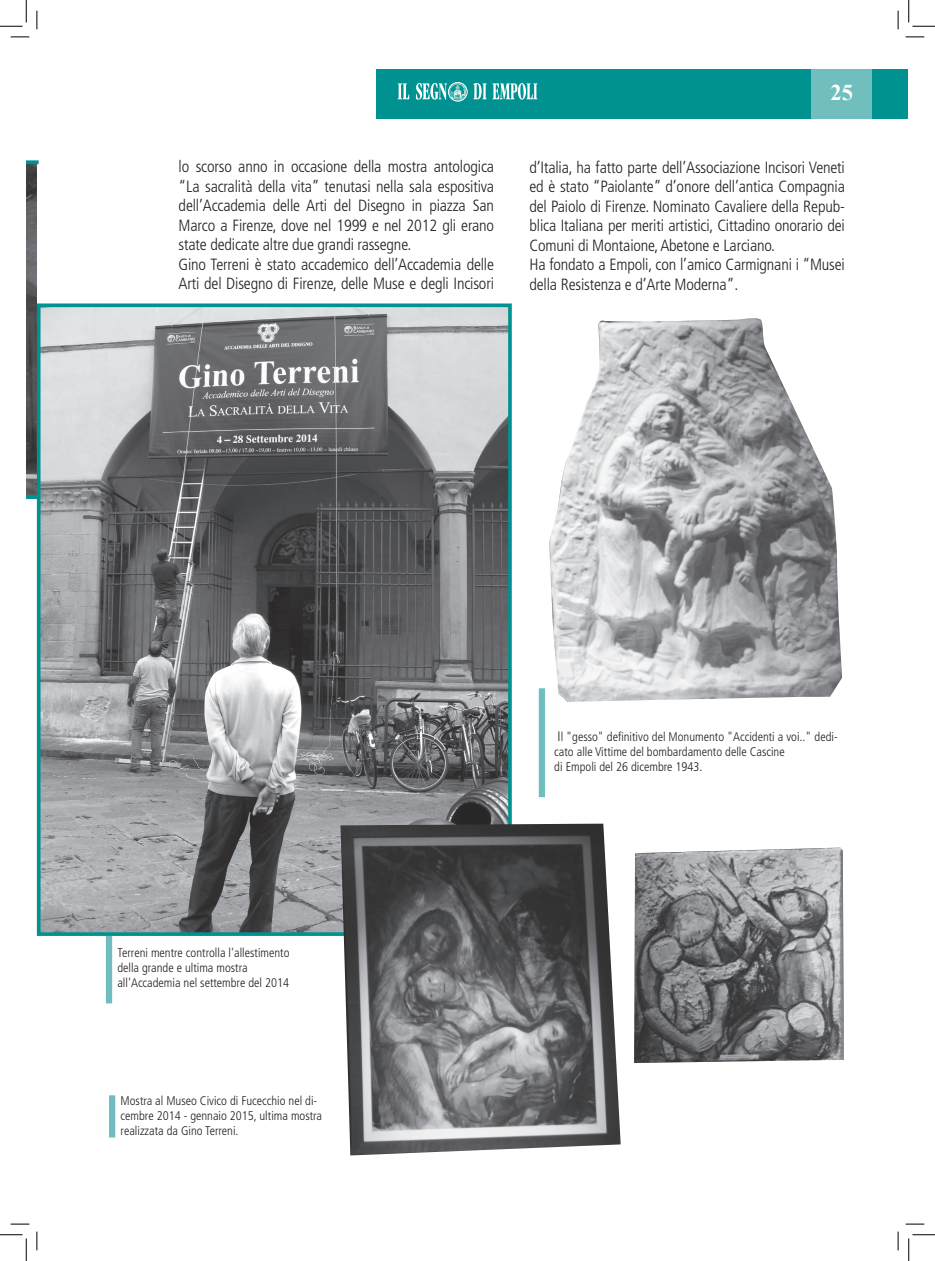
<style>
.page{position:relative;width:935px;height:1261px;background:#fff}
.page>*{position:absolute;margin:0;border:0;box-sizing:border-box;transform-origin:0 0}
.t1{font:700 22.5px "Times New Roman";color:#fff}
.t2{font:300 condensed 16.25px/19.5px "Frutiger";letter-spacing:-.01em;color:#231f20}
.t3{font:300 condensed 12.5px/15px "Frutiger";color:#231f20}
.s1{font-size:13.75px}
</style>
<div class="page">
<div style="left:376px;top:69px;width:532px;height:49px;background:#009290"></div>
<div style="left:811px;top:69px;width:60px;height:49px;background:#70bebe"></div>
<div style="left:448px;top:82px;width:19px;height:19px;border:1px solid #fff;border-radius:50%"></div>
<svg style="left:398px;top:83px;width:139px;height:17px"></svg>
<img style="left:549px;top:318px;width:293px;height:384px">
<img style="left:634px;top:847px;width:210px;height:216px">
<div style="left:106px;top:936px;width:6px;height:67px;background:#6fbdbe"></div>
<div style="left:539px;top:688px;width:6px;height:109px;background:#6fbdbe"></div>
<img style="left:26px;top:164px;width:11px;height:331px">
<svg style="left:26px;top:160px;width:13px;height:4px"></svg>
<svg style="left:26px;top:495px;width:11px;height:4px"></svg>
<img style="left:42px;top:308px;width:465px;height:623px">
<div style="left:37px;top:303px;width:475px;height:633px;border:4px solid #009290"></div>
<img style="left:340px;top:823px;width:281px;height:332px">
<div style="left:109px;top:1095px;width:6px;height:42px;background:#6fbdbe"></div>
<svg style="left:11px;top:36px;width:18px;height:2px"></svg>
<svg style="left:905px;top:36px;width:19px;height:2px"></svg>
<svg style="left:11px;top:1223px;width:18px;height:2px"></svg>
<svg style="left:905px;top:1223px;width:19px;height:2px"></svg>
<svg style="left:36px;top:11px;width:2px;height:18px"></svg>
<svg style="left:36px;top:1231px;width:2px;height:19px"></svg>
<svg style="left:897px;top:11px;width:2px;height:18px"></svg>
<svg style="left:897px;top:1231px;width:2px;height:19px"></svg>
<svg style="left:0;top:0;width:27px;height:27px"></svg>
<svg style="left:0;top:1234px;width:27px;height:27px"></svg>
<svg style="left:908px;top:0;width:27px;height:27px"></svg>
<svg style="left:908px;top:1234px;width:27px;height:27px"></svg>
<p class="t2" style="left:179px;top:157px;width:317px">lo scorso anno in occasione della mostra antologica “La sacralità della vita” tenutasi nella sala espositiva dell’Accademia delle Arti del Disegno in piazza San Marco a Firenze, dove nel 1999 e nel 2012 gli erano state dedicate altre due grandi rassegne.<br>Gino Terreni è stato accademico dell’Accademia delle Arti del Disegno di Firenze, delle Muse e degli Incisori</p>
<h1 class="t1" style="left:830px;top:77px;width:24px">25</h1>
<p class="t2" style="left:529px;top:157px;width:317px">d’Italia, ha fatto parte dell’Associazione Incisori Veneti ed è stato “Paiolante” d’onore dell’antica Compagnia del Paiolo di Firenze. Nominato Cavaliere della Repub&shy;blica Italiana per meriti artistici, Cittadino onorario dei Comuni di Montaione, Abetone e Larciano.<br>Ha fondato a Empoli, con l’amico Carmignani i “Musei della Resistenza e d’Arte Moderna”.</p>
<p class="t3" style="left:117px;top:945px;width:174px">Terreni mentre controlla l'allestimento della grande e ultima mostra all'Accademia nel settembre del 2014</p>
<p class="t3" style="left:121px;top:1093px;width:203px">Mostra al Museo Civico di Fucecchio nel di&shy;cembre 2014 - gennaio 2015, ultima mostra realizzata da Gino Terreni.</p>
<p class="t3" style="left:554px;top:729px;width:285px"><span class="s1">I</span>l "gesso" definitivo del Monumento "Accidenti a voi.." dedi&shy;cato alle Vittime del bombardamento delle Cascine<br>di Empoli del 26 dicembre 1943.</p>
</div>
